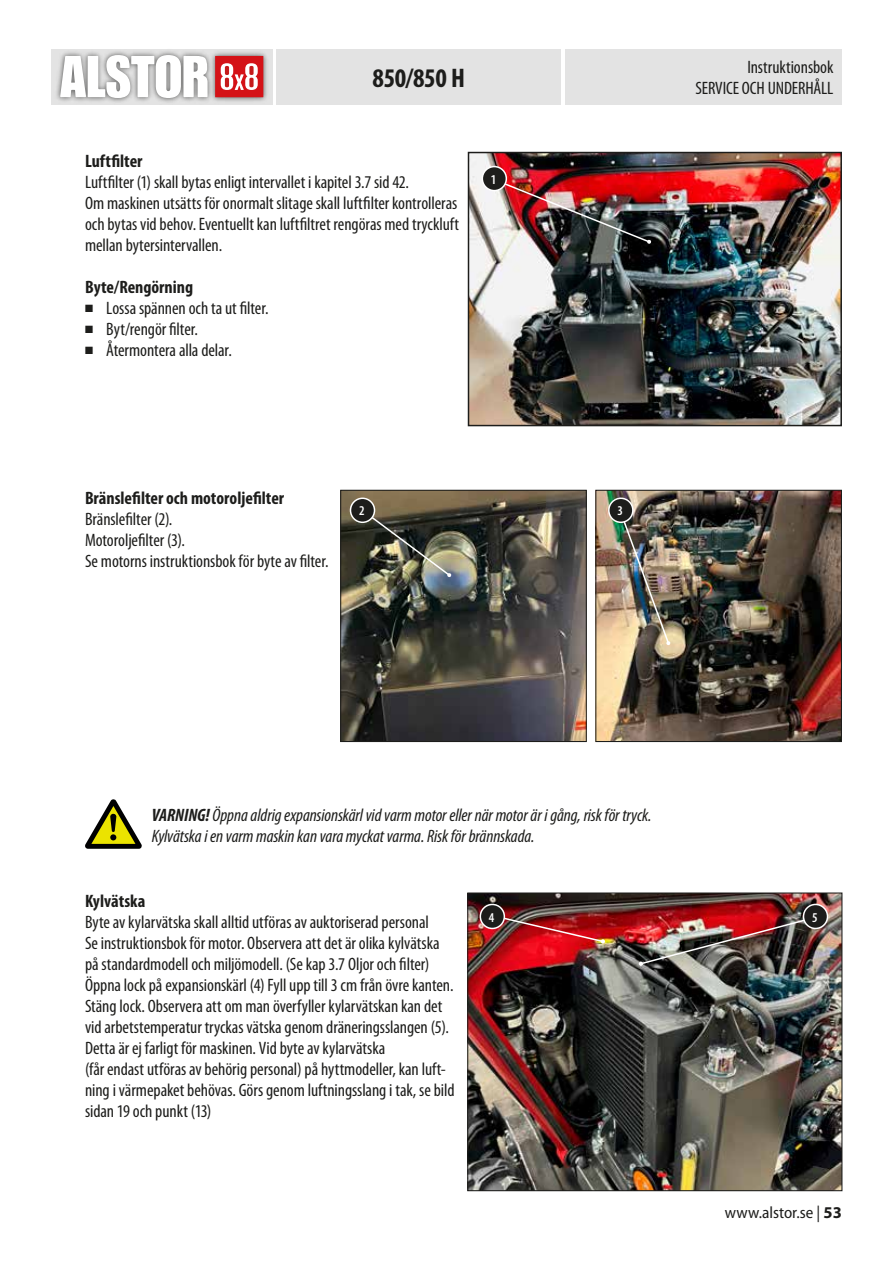
<style>
.page{position:relative;width:893px;height:1263px;background:#fff}
.page>*{position:absolute;margin:0;border:0;box-sizing:border-box;transform-origin:0 0}
.t1{font:700 condensed 27px "Myriad Pro";letter-spacing:-.015em;color:#1d1d1b}
.t2{font:condensed 18px/21px "Myriad Pro";letter-spacing:-.005em;color:#1d1d1b}
.t3{font:italic condensed 18px/21px "Myriad Pro";letter-spacing:-.005em;color:#1d1d1b}
.t4{font:700 condensed 18px "Myriad Pro";color:#1d1d1b}
.t5{font:semi-condensed 16.5px "Myriad Pro";color:#1d1d1b}
.t6{font:600 condensed 13.5px "Myriad Pro";color:#fff}
.s1{font-weight:700}
.s2{font-weight:700;font-stretch:normal}
</style>
<div class="page">
<div style="left:276px;top:49px;width:285px;height:55px;background:#e3e3e3"></div>
<div style="left:566px;top:49px;width:276px;height:55px;background:#e3e3e3"></div>
<img style="left:53px;top:49px;width:218px;height:55px">
<svg style="left:60px;top:55px;width:148px;height:43px"></svg>
<div style="left:215px;top:56px;width:48px;height:41px;background:#d41217"></div>
<svg style="left:221px;top:63px;width:37px;height:27px"></svg>
<div style="left:249px;top:66px;width:5px;height:9px;background:#c51a1b;border-radius:2px"></div>
<div style="left:249px;top:78px;width:5px;height:9px;background:#c51a1b;border-radius:2px"></div>
<img style="left:471px;top:155px;width:368px;height:268px">
<div style="left:468px;top:152px;width:374px;height:274px;border:2px solid #1d1d1b"></div>
<img style="left:498px;top:180px;width:153px;height:64px">
<div style="left:482px;top:167px;width:24px;height:24px;background:#1d1d1b;border-radius:50%"></div>
<div style="left:482px;top:166px;width:25px;height:25px;border:2px solid #fff;border-radius:50%"></div>
<img style="left:597px;top:492px;width:243px;height:248px">
<div style="left:595px;top:490px;width:247px;height:252px;border:1px solid #1d1d1b"></div>
<img style="left:342px;top:492px;width:243px;height:248px">
<div style="left:340px;top:490px;width:247px;height:252px;border:1px solid #1d1d1b"></div>
<img style="left:361px;top:509px;width:90px;height:68px">
<img style="left:619px;top:510px;width:52px;height:135px">
<div style="left:350px;top:498px;width:24px;height:24px;background:#1d1d1b;border-radius:50%"></div>
<div style="left:350px;top:497px;width:25px;height:26px;border:2px solid #fff;border-radius:50%"></div>
<div style="left:609px;top:498px;width:24px;height:24px;background:#1d1d1b;border-radius:50%"></div>
<div style="left:608px;top:497px;width:26px;height:26px;border:2px solid #fff;border-radius:50%"></div>
<img style="left:469px;top:894px;width:371px;height:295px">
<div style="left:467px;top:892px;width:375px;height:299px;border:1px solid #1d1d1b"></div>
<img style="left:493px;top:914px;width:112px;height:29px">
<img style="left:639px;top:915px;width:178px;height:51px">
<div style="left:480px;top:904px;width:24px;height:24px;background:#1d1d1b;border-radius:50%"></div>
<div style="left:480px;top:904px;width:25px;height:25px;border:2px solid #fff;border-radius:50%"></div>
<div style="left:803px;top:904px;width:24px;height:24px;background:#1d1d1b;border-radius:50%"></div>
<div style="left:803px;top:904px;width:25px;height:25px;border:2px solid #fff;border-radius:50%"></div>
<svg style="left:85px;top:799px;width:57px;height:50px"></svg>
<h1 class="t1" style="left:373px;top:63px;width:94px">850/850 H</h1>
<p class="t4" style="left:85px;top:151px;width:59px">Luftfilter</p>
<p class="t2" style="left:85px;top:171px;width:376px">Luftfilter (1) skall bytas enligt intervallet i kapitel 3.7 sid 42.<br>Om maskinen utsätts för onormalt slitage skall luftfilter kontrolleras och bytas vid behov. Eventuellt kan luftfiltret rengöras med tryckluft mellan bytersintervallen.</p>
<p class="t4" style="left:85px;top:277px;width:110px">Byte/Rengörning</p>
<p class="t2" style="left:85px;top:297px;width:185px">■ Lossa spännen och ta ut filter.</p>
<p class="t2" style="left:85px;top:318px;width:114px">■ Byt/rengör filter.</p>
<p class="t2" style="left:85px;top:339px;width:148px">■ Återmontera alla delar.</p>
<p class="t6" style="left:491px;top:172px;width:7px">1</p>
<p class="t4" style="left:85px;top:488px;width:201px">Bränslefilter och motoroljefilter</p>
<p class="t2" style="left:85px;top:508px;width:245px">Bränslefilter (2).<br>Motoroljefilter (3).<br>Se motorns instruktionsbok för byte av filter.</p>
<p class="t6" style="left:359px;top:503px;width:7px">2</p>
<p class="t6" style="left:617px;top:503px;width:7px">3</p>
<p class="t2" style="left:696px;top:57px;width:139px;text-align:right">Instruktionsbok<br>SERVICE OCH UNDERHÅLL</p>
<p class="t3" style="left:152px;top:805px;width:501px"><span class="s1">VARNING!</span> Öppna aldrig expansionskärl vid varm motor eller när motor är i gång, risk för tryck.<br>Kylvätska i en varm maskin kan vara myckat varma. Risk för brännskada.</p>
<p class="t4" style="left:85px;top:891px;width:62px">Kylvätska</p>
<p class="t2" style="left:85px;top:911px;width:371px">Byte av kylarvätska skall alltid utföras av auktoriserad personal<br>Se instruktionsbok för motor. Observera att det är olika kylvätska på standardmodell och miljömodell. (Se kap 3.7 Oljor och filter)<br>Öppna lock på expansionskärl (4) Fyll upp till 3 cm från övre kanten.<br>Stäng lock. Observera att om man överfyller kylarvätskan kan det vid arbetstemperatur tryckas vätska genom dräneringsslangen (5).<br>Detta är ej farligt för maskinen. Vid byte av kylarvätska<br>(får endast utföras av behörig personal) på hyttmodeller, kan luft&shy;ning i värmepaket behövas. Görs genom luftningsslang i tak, se bild sidan 19 och punkt (13)</p>
<p class="t6" style="left:489px;top:910px;width:7px">4</p>
<p class="t6" style="left:812px;top:910px;width:7px">5</p>
<p class="t5" style="left:725px;top:1204px;width:119px">www.alstor.se | <span class="s2">53</span></p>
</div>
